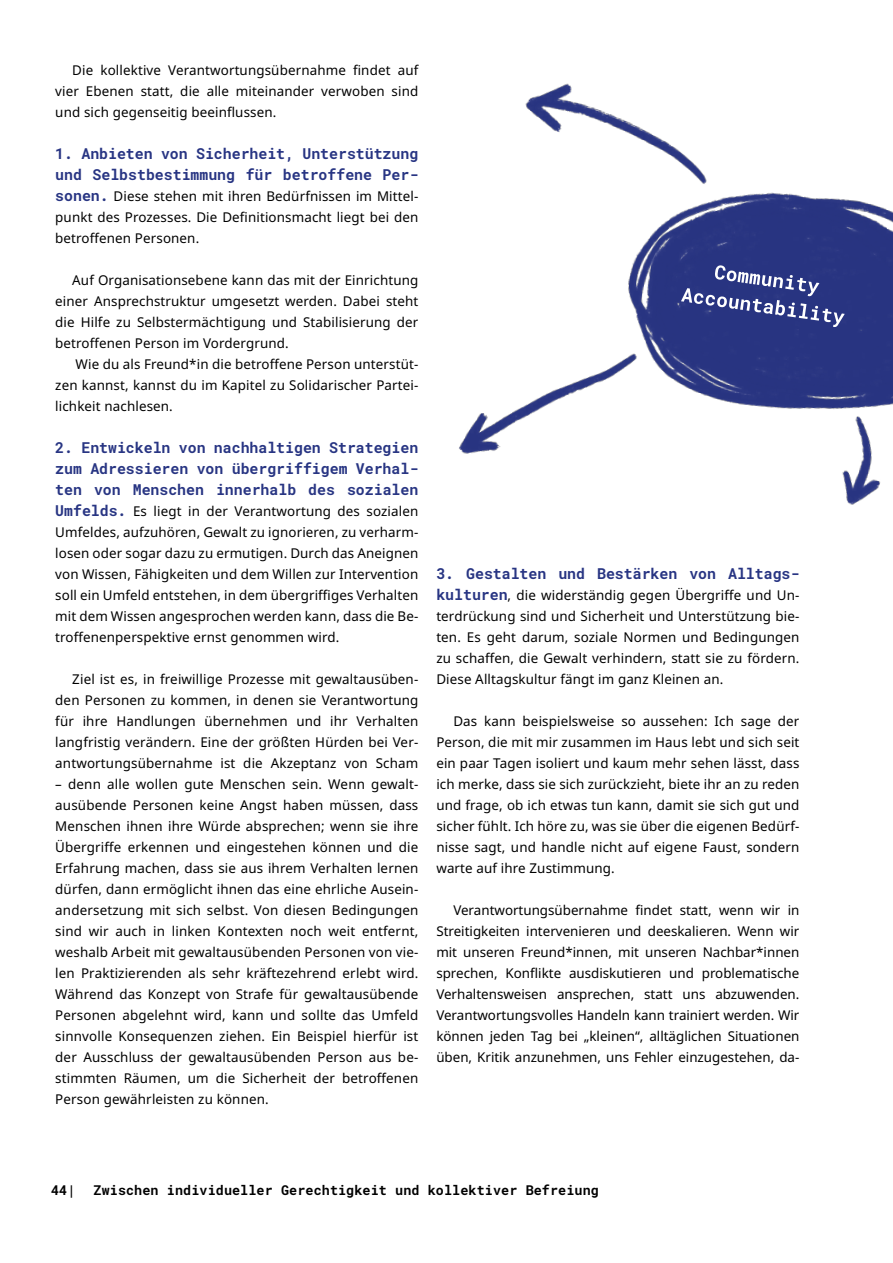
<style>
.page{position:relative;width:893px;height:1263px;background:#fff}
.page>*{position:absolute;margin:0;border:0;box-sizing:border-box;transform-origin:0 0}
.Fließtext_neu_Noto{font:700 15px/21px "Roboto Mono";color:#283583}
.Fließtext_neu_Noto-2{font:13.5px/21px "Noto Sans";letter-spacing:.01em;color:#000;text-align:justify}
.Kapitel-Fusszeile-li{font:700 13.5px "Roboto Mono";letter-spacing:.01em;color:#000}
.s1{font-family:"Roboto Mono";font-weight:700;font-size:15px;color:#283583}
</style>
<div class="page">
<img style="left:459px;top:83px;width:434px;height:422px">
<svg style="left:681px;top:265px;width:164px;height:62px"></svg>
<p class="Fließtext_neu_Noto-2" style="left:55px;top:60px;width:365px;text-indent:17px">Die kollektive Verantwortungsübernahme findet auf vier Ebenen statt, die alle miteinander verwoben sind und sich gegenseitig beeinflussen.</p>
<p class="Fließtext_neu_Noto" style="left:55px;top:143px;width:365px">1. Anbieten von Sicherheit, Unterstützung und Selbstbestimmung für betroffene Per-</p>
<p class="Fließtext_neu_Noto-2" style="left:55px;top:186px;width:365px"><span class="s1">sonen.</span> Diese stehen mit ihren Bedürfnissen im Mittel&shy;punkt des Prozesses. Die Definitionsmacht liegt bei den betroffenen Personen.</p>
<p class="Fließtext_neu_Noto-2" style="left:55px;top:270px;width:365px;text-indent:17px">Auf Organisationsebene kann das mit der Einrichtung einer Ansprechstruktur umgesetzt werden. Dabei steht die Hilfe zu Selbstermächtigung und Stabilisierung der betroffenen Person im Vordergrund.</p>
<p class="Fließtext_neu_Noto-2" style="left:55px;top:354px;width:365px;text-indent:20px">Wie du als Freund*in die betroffene Person unterstüt&shy;zen kannst, kannst du im Kapitel zu Solidarischer Partei&shy;lichkeit nachlesen.</p>
<p class="Fließtext_neu_Noto" style="left:55px;top:437px;width:365px;text-align:justify">2. Entwickeln von nachhaltigen Strategien zum Adressieren von übergriffigem Verhal&shy;ten von Menschen innerhalb des sozialen</p>
<p class="Fließtext_neu_Noto-2" style="left:55px;top:501px;width:365px"><span class="s1">Umfelds.</span> Es liegt in der Verantwortung des sozialen Umfeldes, aufzuhören, Gewalt zu ignorieren, zu verharm&shy;losen oder sogar dazu zu ermutigen. Durch das Aneignen von Wissen, Fähigkeiten und dem Willen zur Intervention soll ein Umfeld entstehen, in dem übergriffiges Verhalten mit dem Wissen angesprochen werden kann, dass die Be&shy;troffenenperspektive ernst genommen wird.</p>
<p class="Fließtext_neu_Noto-2" style="left:55px;top:669px;width:365px;text-indent:17px">Ziel ist es, in freiwillige Prozesse mit gewaltausüben&shy;den Personen zu kommen, in denen sie Verantwortung für ihre Handlungen übernehmen und ihr Verhalten langfristig verändern. Eine der größten Hürden bei Ver&shy;antwortungsübernahme ist die Akzeptanz von Scham</p>
<p class="Fließtext_neu_Noto-2" style="left:55px;top:774px;width:365px">– denn alle wollen gute Menschen sein. Wenn gewalt&shy;ausübende Personen keine Angst haben müssen, dass Menschen ihnen ihre Würde absprechen; wenn sie ihre Übergriffe erkennen und eingestehen können und die Erfahrung machen, dass sie aus ihrem Verhalten lernen dürfen, dann ermöglicht ihnen das eine ehrliche Ausein&shy;andersetzung mit sich selbst. Von diesen Bedingungen sind wir auch in linken Kontexten noch weit entfernt, weshalb Arbeit mit gewaltausübenden Personen von vie&shy;len Praktizierenden als sehr kräftezehrend erlebt wird.<br>Während das Konzept von Strafe für gewaltausübende Personen abgelehnt wird, kann und sollte das Umfeld sinnvolle Konsequenzen ziehen. Ein Beispiel hierfür ist der Ausschluss der gewaltausübenden Person aus be&shy;stimmten Räumen, um die Sicherheit der betroffenen Person gewährleisten zu können.</p>
<p class="Fließtext_neu_Noto" style="left:436px;top:563px;width:365px">3. Gestalten und Bestärken von Alltags-</p>
<p class="Fließtext_neu_Noto-2" style="left:436px;top:585px;width:365px"><span class="s1">kulturen</span>, die widerständig gegen Übergriffe und Un&shy;terdrückung sind und Sicherheit und Unterstützung bie&shy;ten. Es geht darum, soziale Normen und Bedingungen zu schaffen, die Gewalt verhindern, statt sie zu fördern.<br>Diese Alltagskultur fängt im ganz Kleinen an.</p>
<p class="Fließtext_neu_Noto-2" style="left:436px;top:711px;width:365px;text-indent:17px">Das kann beispielsweise so aussehen: Ich sage der Person, die mit mir zusammen im Haus lebt und sich seit ein paar Tagen isoliert und kaum mehr sehen lässt, dass ich merke, dass sie sich zurückzieht, biete ihr an zu reden und frage, ob ich etwas tun kann, damit sie sich gut und sicher fühlt. Ich höre zu, was sie über die eigenen Bedürf&shy;nisse sagt, und handle nicht auf eigene Faust, sondern warte auf ihre Zustimmung.</p>
<p class="Fließtext_neu_Noto-2" style="left:436px;top:900px;width:365px;text-indent:17px">Verantwortungsübernahme findet statt, wenn wir in Streitigkeiten intervenieren und deeskalieren. Wenn wir mit unseren Freund*innen, mit unseren Nachbar*innen sprechen, Konflikte ausdiskutieren und problematische Verhaltensweisen ansprechen, statt uns abzuwenden.<br>Verantwortungsvolles Handeln kann trainiert werden. Wir können jeden Tag bei „kleinen“, alltäglichen Situationen üben, Kritik anzunehmen, uns Fehler einzugestehen, da-</p>
<p class="Kapitel-Fusszeile-li" style="left:51px;top:1180px;width:26px">44|</p>
<p class="Kapitel-Fusszeile-li" style="left:94px;top:1180px;width:507px">Zwischen individueller Gerechtigkeit und kollektiver Befreiung</p>
</div>
